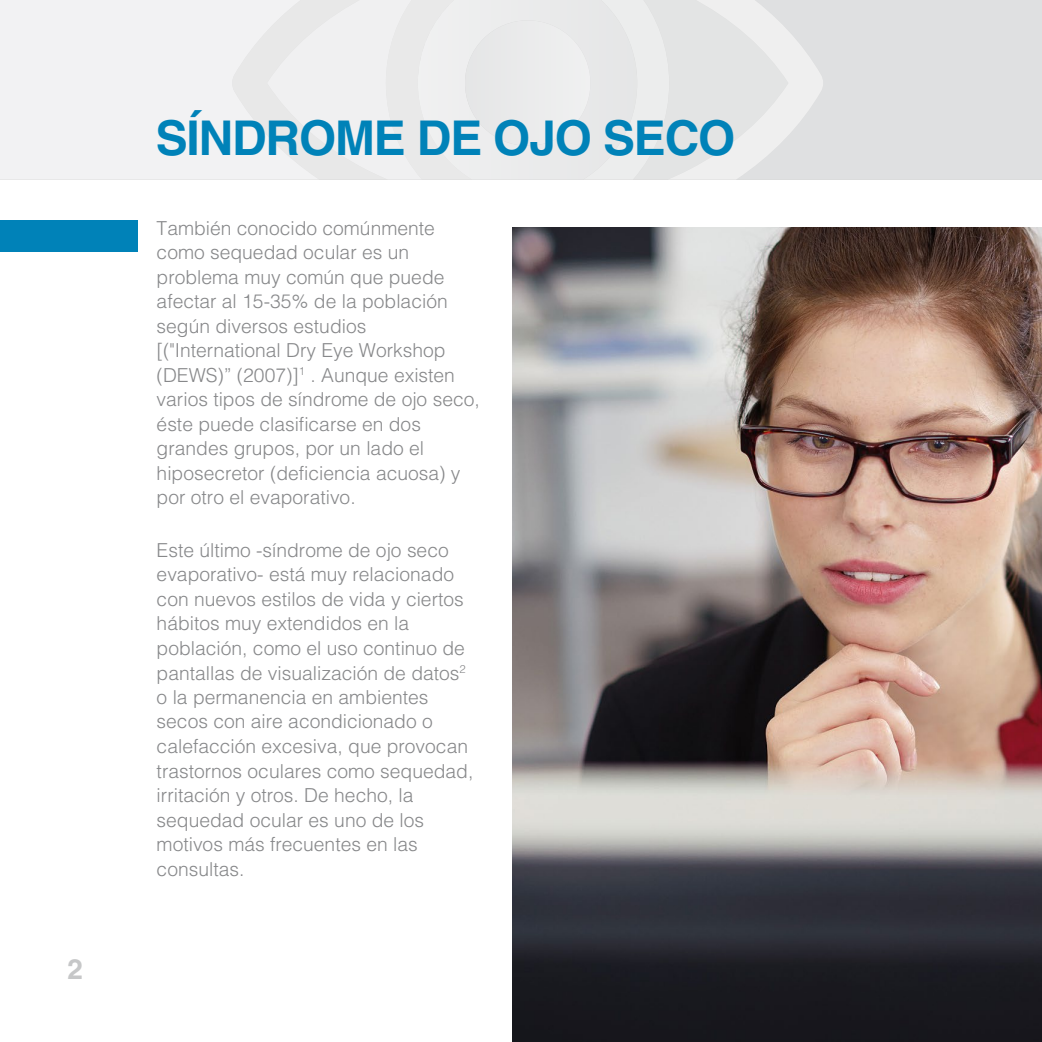
<style>
.page{position:relative;width:1042px;height:1042px;background:#fff}
.page>*{position:absolute;margin:0;border:0;box-sizing:border-box;transform-origin:0 0}
.t1{font:700 47.95px "Helvetica LT Std";letter-spacing:-.025em;color:#0082b8}
.t2{font:700 28px "Helvetica LT Std";color:#c6c7c8}
.t3{font:300 19.25px/24.5px "Helvetica LT Std";color:#87888a}
</style>
<div class="page">
<div style="left:823px;top:0;width:219px;height:180px;background:#dfe0e1"></div>
<div style="left:0;top:0;width:232px;height:180px;background:#f2f2f3"></div>
<div style="left:232px;top:0;width:591px;height:180px;background:#eaeaeb"></div>
<div style="left:465px;top:20px;width:125px;height:126px;background:#eaebec;border-radius:63px"></div>
<img style="left:512px;top:227px;width:530px;height:815px">
<div style="left:0;top:221px;width:137px;height:31px;background:#0082b8"></div>
<h2 class="t2" style="left:67px;top:952px;width:17px">2</h2>
<h1 class="t1" style="left:156px;top:109px;width:581px">SÍNDROME DE OJO SECO</h1>
<p class="t3" style="left:157px;top:216px;width:325px">También conocido comúnmente como sequedad ocular es un problema muy común que puede afectar al 15-35% de la población según diversos estudios [("International Dry Eye Workshop (DEWS)” (2007)]<sup>1</sup> . Aunque existen varios tipos de síndrome de ojo seco, éste puede clasificarse en dos grandes grupos, por un lado el hiposecretor (deficiencia acuosa) y por otro el evaporativo.</p>
<p class="t3" style="left:157px;top:538px;width:318px">Este último -síndrome de ojo seco evaporativo- está muy relacionado con nuevos estilos de vida y ciertos hábitos muy extendidos en la población, como el uso continuo de pantallas de visualización de datos<sup>2 </sup>o la permanencia en ambientes secos con aire acondicionado o calefacción excesiva, que provocan trastornos oculares como sequedad, irritación y otros. De hecho, la sequedad ocular es uno de los motivos más frecuentes en las consultas.</p>
</div>
